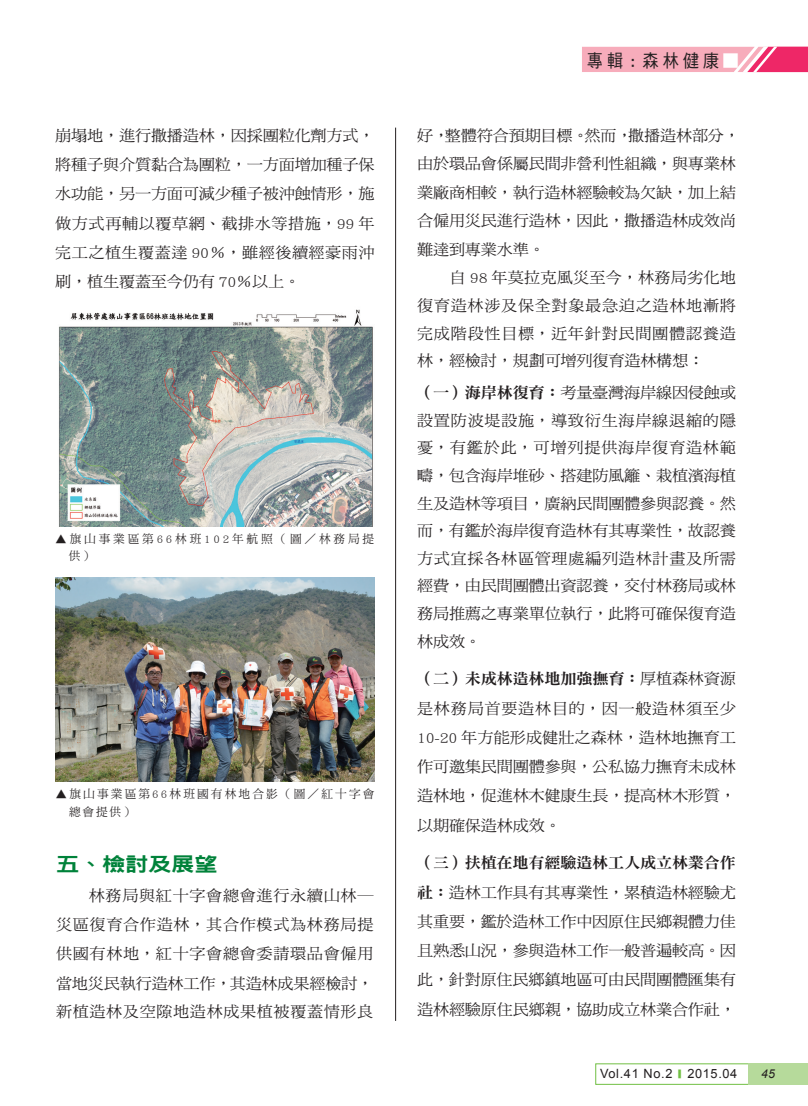
<style>
.page{position:relative;width:808px;height:1106px;background:#fff}
.page>*{position:absolute;margin:0;border:0;box-sizing:border-box;transform-origin:0 0}
.標{font:19.5px "DF Hei Std W9";letter-spacing:-.015em;color:#00823a;scale:1.2 1}
.t1{font:18px "DF Hei Std W5";letter-spacing:.25em;color:#231f20;scale:.9 1}
.new{font:15.45px/29.2px "DF Ming Std W5";letter-spacing:-.015em;color:#231f20;text-align:justify;scale:1.05 1}
.t2{font:12.75px "Arial";letter-spacing:.05em;color:#231f20}
.t3{font:italic 12.15px "Arial";color:#231f20}
.照片說{font:11.7px/17.5px "DF Ming Std W5";letter-spacing:.18em;color:#231f20}
.照片說-2{font:11.7px/17.5px "DF Ming Std W5";letter-spacing:.24em;color:#231f20}
.s1{font-family:"AR Hei B5";font-weight:700;font-size:14.4px;color:#fff}
.s2{font-family:"DF Ming Std W9"}
.s3{font-family:"AR Hei B5";font-weight:700;font-size:10.65px;color:#71bf44}
</style>
<div class="page">
<hr style="left:395px;top:128px;width:1px;height:892px;background:#231f20">
<img style="left:59px;top:309px;width:314px;height:217px">
<img style="left:56px;top:577px;width:319px;height:205px">
<div style="left:748px;top:1063px;width:60px;height:21px;background:#b6da9b"></div>
<svg style="left:582px;top:47px;width:226px;height:25px;background:#f594ac"></svg>
<p class="t1" style="left:587px;top:50px;width:169px">專輯 : 森林健康<span class="s1">█</span></p>
<p class="new" style="left:55px;top:120px;width:306px">崩塌地，進行撒播造林，因採團粒化劑方式，將種子與介質黏合為團粒，一方面增加種子保水功能，另一方面可減少種子被沖蝕情形，施做方式再輔以覆草網、截排水等措施，99 年完工之植生覆蓋達 90％，雖經後續經豪雨沖刷，植生覆蓋至今仍有 70％以上。</p>
<p class="new" style="left:417px;top:121px;width:309px;line-height:28.5px;text-align:left">好，整體符合預期目標。然而，撒播造林部分，由於環品會係屬民間非營利性組織，與專業林業廠商相較，執行造林經驗較為欠缺，加上結合僱用災民進行造林，因此，撒播造林成效尚難達到專業水準。</p>
<p class="new" style="left:417px;top:264px;width:305px;line-height:27.6px;text-indent:33px">自 98 年莫拉克風災至今，林務局劣化地復育造林涉及保全對象最急迫之造林地漸將完成階段性目標，近年針對民間團體認養造林，經檢討，規劃可增列復育造林構想：</p>
<p class="new" style="left:417px;top:378px;width:305px;line-height:27.6px"><span class="s2">（一）海岸林復育：</span>考量臺灣海岸線因侵蝕或設置防波堤設施，導致衍生海岸線退縮的隱憂，有鑑於此，可增列提供海岸復育造林範疇，包含海岸堆砂、搭建防風籬、栽植濱海植生及造林等項目，廣納民間團體參與認養。然而，有鑑於海岸復育造林有其專業性，故認養方式宜採各林區管理處編列造林計畫及所需經費，由民間團體出資認養，交付林務局或林務局推薦之專業單位執行，此將可確保復育造林成效。</p>
<p class="new" style="left:417px;top:664px;width:305px"><span class="s2">（二）未成林造林地加強撫育：</span>厚植森林資源是林務局首要造林目的，因一般造林須至少10-20 年方能形成健壯之森林，造林地撫育工作可邀集民間團體參與，公私協力撫育未成林造林地，促進林木健康生長，提高林木形質，以期確保造林成效。</p>
<p class="new" style="left:417px;top:848px;width:305px"><span class="s2">（三）扶植在地有經驗造林工人成立林業合作社：</span>造林工作具有其專業性，累積造林經驗尤其重要，鑑於造林工作中因原住民鄉親體力佳且熟悉山況，參與造林工作一般普遍較高。因此，針對原住民鄉鎮地區可由民間團體匯集有造林經驗原住民鄉親，協助成立林業合作社，</p>
<p class="照片說-2" style="left:69px;top:529px;width:307px;text-indent:-14px">▲旗山事業區第66林班102年航照（圖／林務局提供）</p>
<p class="照片說" style="left:69px;top:785px;width:307px;text-indent:-14px">▲旗山事業區第66林班國有林地合影（圖／紅十字會總會提供）</p>
<p class="標" style="left:56px;top:853px;width:136px">五、檢討及展望</p>
<p class="new" style="left:56px;top:880px;width:304px;text-indent:33px">林務局與紅十字會總會進行永續山林─災區復育合作造林，其合作模式為林務局提供國有林地，紅十字會總會委請環品會僱用當地災民執行造林工作，其造林成果經檢討，新植造林及空隙地造林成果植被覆蓋情形良</p>
<p class="t2" style="left:600px;top:1064px;width:139px">Vol.41 No.2 <span class="s3">■</span> 2015.04</p>
<p class="t3" style="left:761px;top:1065px;width:15px">45</p>
</div>
